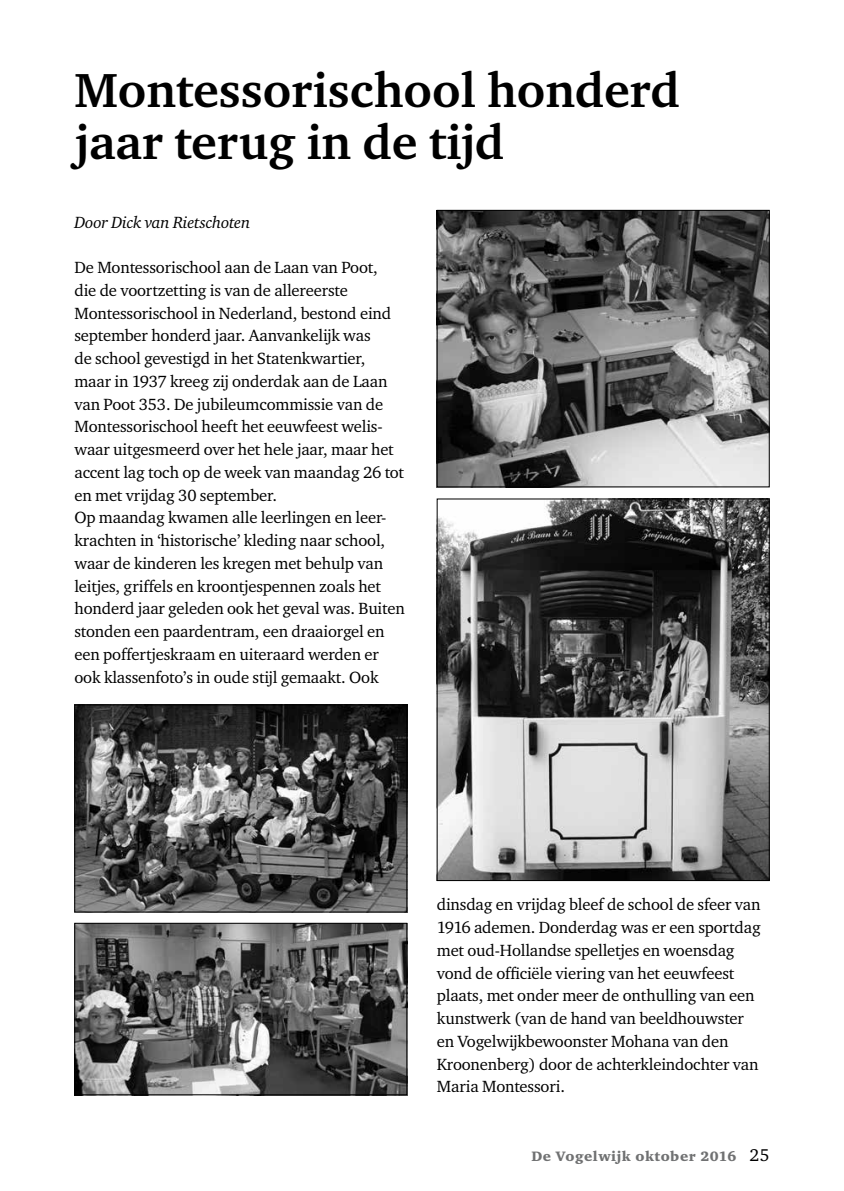
<style>
.page{position:relative;width:844px;height:1191px;background:#fff}
.page>*{position:absolute;margin:0;border:0;box-sizing:border-box;transform-origin:0 0}
.t1{font:700 49px/52.5px "Charter ITC";color:#000}
.t2{font:16.62px/22.8px "Charter ITC";letter-spacing:-.01em;color:#000}
.t3{font:italic 16.62px "Charter ITC";letter-spacing:-.01em;color:#000}
.t4{font:14px "Charter ITC Blac";letter-spacing:.04em;color:#707172}
.s1{font-family:"Charter ITC";font-size:17.5px;color:#000}
</style>
<div class="page">
<img style="left:76px;top:706px;width:329px;height:204px">
<div style="left:74px;top:704px;width:333px;height:208px;border:1px solid #000"></div>
<img style="left:76px;top:925px;width:329px;height:168px">
<div style="left:74px;top:923px;width:333px;height:172px;border:1px solid #000"></div>
<img style="left:439px;top:501px;width:328px;height:378px">
<div style="left:437px;top:499px;width:332px;height:382px;border:1px solid #000"></div>
<img style="left:439px;top:212px;width:328px;height:273px">
<div style="left:437px;top:210px;width:332px;height:277px;border:1px solid #000"></div>
<h1 class="t1" style="left:74px;top:63px;width:606px">Montessorischool honderd jaar terug in de tijd</h1>
<p class="t3" style="left:74px;top:212px;width:177px">Door Dick van Rietschoten</p>
<p class="t2" style="left:74px;top:256px;width:332px">De Montessorischool aan de Laan van Poot,<br>die de voortzetting is van de allereerste Montessorischool in Nederland, bestond eind september honderd jaar. Aanvankelijk was<br>de school gevestigd in het Statenkwartier, maar in 1937 kreeg zij onderdak aan de Laan van Poot 353. De jubileumcommissie van de Montessorischool heeft het eeuwfeest welis&shy;waar uitgesmeerd over het hele jaar, maar het accent lag toch op de week van maandag 26 tot en met vrijdag 30 september.<br>Op maandag kwamen alle leerlingen en leer&shy;krachten in ‘historische’ kleding naar school, waar de kinderen les kregen met behulp van leitjes, griffels en kroontjespennen zoals het honderd jaar geleden ook het geval was. Buiten stonden een paardentram, een draaiorgel en een poffertjeskraam en uiteraard werden er ook klassenfoto’s in oude stijl gemaakt. Ook</p>
<p class="t2" style="left:437px;top:893px;width:325px">dinsdag en vrijdag bleef de school de sfeer van 1916 ademen. Donderdag was er een sportdag met oud-Hollandse spelletjes en woensdag vond de officiële viering van het eeuwfeest plaats, met onder meer de onthulling van een kunstwerk (van de hand van beeldhouwster en Vogelwijkbewoonster Mohana van den Kroonenberg) door de achterkleindochter van Maria Montessori.</p>
<p class="t4" style="left:531px;top:1147px;width:239px">De Vogelwijk oktober 2016 <span class="s1">25</span></p>
</div>
